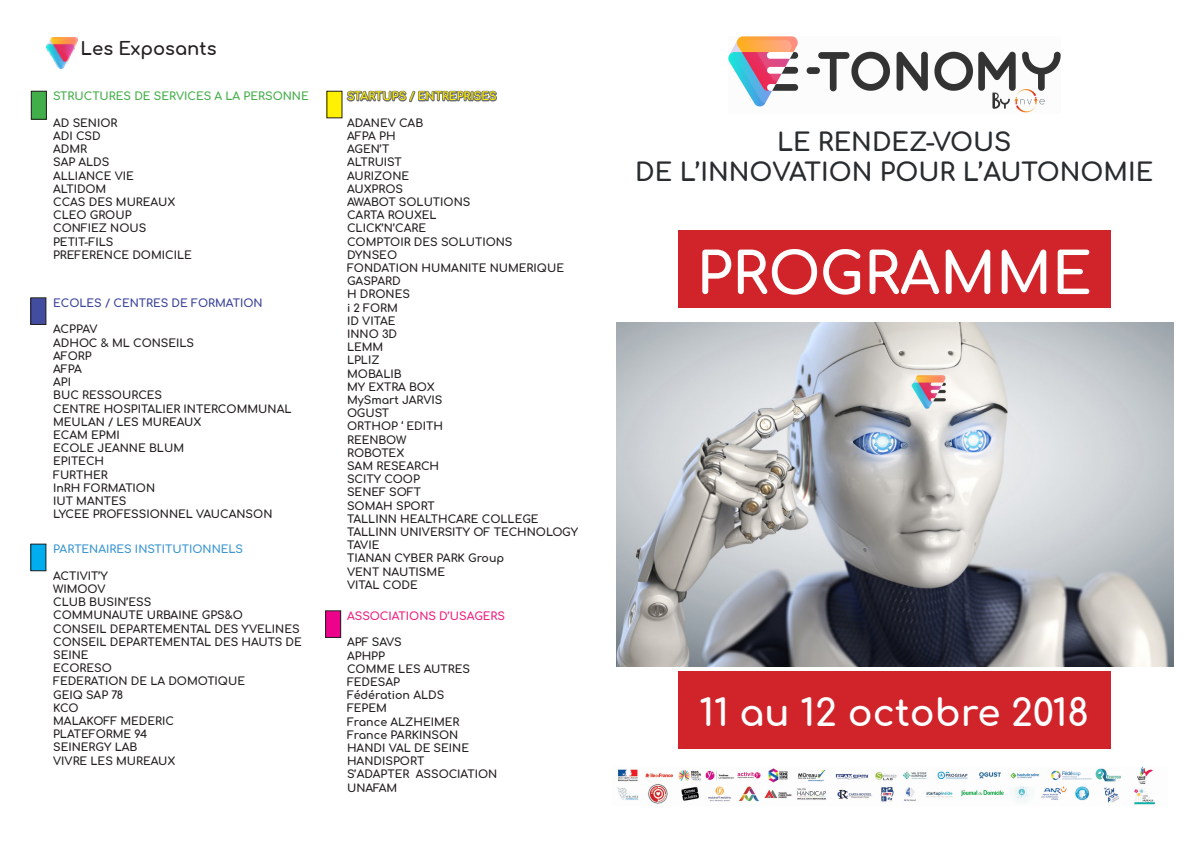
<style>
.page{position:relative;width:1191px;height:842px;background:#fff}
.page>*{position:absolute;margin:0;border:0;box-sizing:border-box;transform-origin:0 0}
.t1{font:700 57px "Comfortaa";color:#fff}
.t2{font:700 37px "Comfortaa";color:#fff}
.t3{font:700 25px/30px "Comfortaa";color:#292c2f;text-align:center}
.t4{font:700 18px "Comfortaa";color:#231f20}
.t5{font:700 11px/13.2px "Comfortaa";color:#231f20}
.t6{font:700 11px "Comfortaa";color:#43ae48}
.t7{font:700 11px "Comfortaa";color:#3a96d1}
.t8{font:700 11px "Comfortaa";color:#3b439b}
.t9{font:700 11px "Comfortaa";color:#ee217f}
.t10{font:700 11px "Comfortaa";color:#fff101}
</style>
<div class="page">
<img style="left:616px;top:323px;width:557px;height:343px">
<img style="left:46px;top:37px;width:31px;height:31px">
<img style="left:617px;top:766px;width:538px;height:39px">
<div style="left:678px;top:230px;width:432px;height:78px;background:#d1232a"></div>
<img style="left:728px;top:37px;width:332px;height:76px">
<div style="left:678px;top:671px;width:432px;height:78px;background:#d1232a"></div>
<svg style="left:346px;top:90px;width:151px;height:13px"></svg>
<div style="left:31px;top:91px;width:15px;height:28px;background:#40ae49"></div>
<div style="left:31px;top:91px;width:16px;height:29px;border:1px solid #231f20"></div>
<div style="left:325px;top:611px;width:16px;height:26px;background:#ed028c"></div>
<div style="left:325px;top:610px;width:16px;height:28px;border:1px solid #231f20"></div>
<div style="left:31px;top:298px;width:15px;height:26px;background:#434da0"></div>
<div style="left:30px;top:297px;width:16px;height:28px;border:1px solid #231f20"></div>
<div style="left:31px;top:544px;width:15px;height:27px;background:#00aeef"></div>
<div style="left:327px;top:91px;width:15px;height:27px;background:#fff101"></div>
<h3 class="t4" style="left:81px;top:32px;width:137px">Les Exposants</h3>
<p class="t6" style="left:53px;top:86px;width:257px">STRUCTURES DE SERVICES A LA PERSONNE</p>
<p class="t5" style="left:53px;top:115px;width:140px">AD SENIOR<br>ADI CSD<br>ADMR<br>SAP ALDS<br>ALLIANCE VIE<br>ALTIDOM<br>CCAS DES MUREAUX<br>CLEO GROUP<br>CONFIEZ NOUS<br>PETIT-FILS<br>PREFERENCE DOMICILE</p>
<p class="t8" style="left:53px;top:293px;width:211px">ECOLES / CENTRES DE FORMATION</p>
<p class="t5" style="left:53px;top:321px;width:240px">ACPPAV<br>ADHOC &amp; ML CONSEILS<br>AFORP<br>AFPA<br>API<br>BUC RESSOURCES<br>CENTRE HOSPITALIER INTERCOMMUNAL<br>MEULAN / LES MUREAUX<br>ECAM EPMI<br>ECOLE JEANNE BLUM<br>EPITECH<br>FURTHER<br>InRH FORMATION<br>IUT MANTES<br>LYCEE PROFESSIONNEL VAUCANSON</p>
<p class="t7" style="left:53px;top:539px;width:191px">PARTENAIRES INSTITUTIONNELS</p>
<p class="t5" style="left:53px;top:567px;width:250px">ACTIVIT’Y<br>WIMOOV<br>CLUB BUSIN’ESS<br>COMMUNAUTE URBAINE GPS&amp;O<br>CONSEIL DEPARTEMENTAL DES YVELINES<br>CONSEIL DEPARTEMENTAL DES HAUTS DE<br>SEINE<br>ECORESO<br>FEDERATION DE LA DOMOTIQUE<br>GEIQ SAP 78<br>KCO<br>MALAKOFF MEDERIC<br>PLATEFORME 94<br>SEINERGY LAB<br>VIVRE LES MUREAUX</p>
<p class="t10" style="left:347px;top:86px;width:151px">STARTUPS / ENTREPRISES</p>
<p class="t5" style="left:347px;top:115px;width:233px">ADANEV CAB<br>AFPA PH<br>AGEN’T<br>ALTRUIST<br>AURIZONE<br>AUXPROS<br>AWABOT SOLUTIONS<br>CARTA ROUXEL<br>CLICK’N’CARE<br>COMPTOIR DES SOLUTIONS<br>DYNSEO<br>FONDATION HUMANITE NUMERIQUE<br>GASPARD<br>H DRONES<br>i 2 FORM<br>ID VITAE<br>INNO 3D<br>LEMM<br>LPLIZ<br>MOBALIB<br>MY EXTRA BOX<br>MySmart JARVIS<br>OGUST<br>ORTHOP ‘ EDITH<br>REENBOW<br>ROBOTEX<br>SAM RESEARCH<br>SCITY COOP<br>SENEF SOFT<br>SOMAH SPORT<br>TALLINN HEALTHCARE COLLEGE<br>TALLINN UNIVERSITY OF TECHNOLOGY<br>TAVIE<br>TIANAN CYBER PARK Group<br>VENT NAUTISME<br>VITAL CODE</p>
<p class="t9" style="left:347px;top:606px;width:160px">ASSOCIATIONS D’USAGERS</p>
<p class="t5" style="left:347px;top:634px;width:152px">APF SAVS<br>APHPP<br>COMME LES AUTRES<br>FEDESAP<br>Fédération ALDS<br>FEPEM<br>France ALZHEIMER<br>France PARKINSON<br>HANDI VAL DE SEINE<br>HANDISPORT<br>S’ADAPTER ASSOCIATION<br>UNAFAM</p>
<h3 class="t3" style="left:635px;top:123px;width:519px">LE RENDEZ-VOUS<br>DE L’INNOVATION POUR L’AUTONOMIE</h3>
<h1 class="t1" style="left:696px;top:221px;width:397px">PROGRAMME</h1>
<h2 class="t2" style="left:699px;top:678px;width:391px">11 au 12 octobre 2018</h2>
</div>
